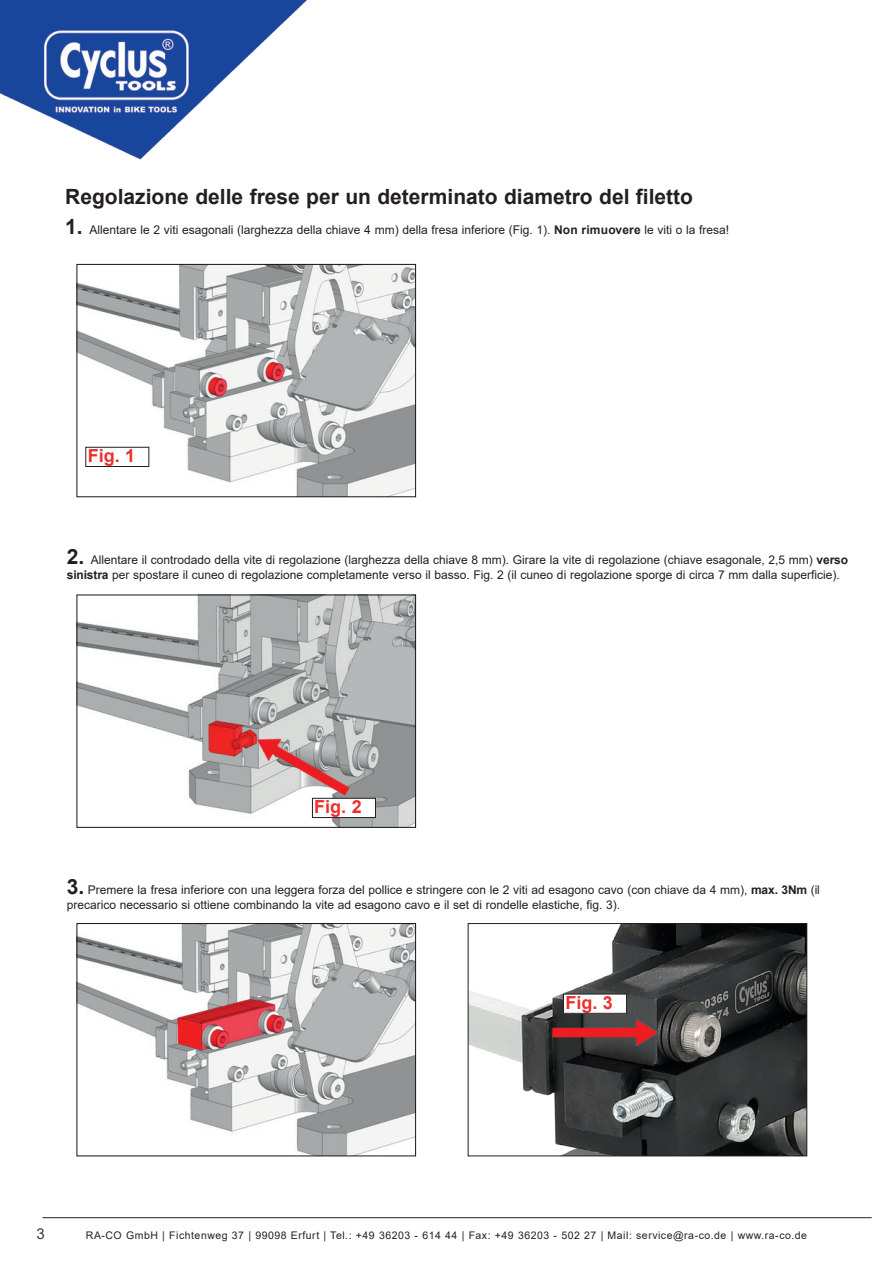
<style>
.page{position:relative;width:893px;height:1263px;background:#fff}
.page>*{position:absolute;margin:0;border:0;box-sizing:border-box;transform-origin:0 0}
.t1{font:700 21px "Arial";color:#231f20}
.t2{font:700 18px "Arial";color:#ee2d2d}
.t3{font:15px "Arial";color:#3e3e3f}
.t4{font:12px/15px "Arial";color:#231f20}
.t5{font:10.5px "Arial";letter-spacing:.05em;color:#231f20}
.s1{font-weight:700;font-size:21px}
.s2{font-weight:700}
</style>
<div class="page">
<img style="left:79px;top:597px;width:335px;height:229px">
<div style="left:77px;top:595px;width:339px;height:233px;border:1px solid #171419"></div>
<img style="left:79px;top:925px;width:335px;height:229px">
<div style="left:77px;top:923px;width:339px;height:233px;border:1px solid #171419"></div>
<img style="left:243px;top:720px;width:115px;height:87px">
<img style="left:470px;top:925px;width:335px;height:229px">
<div style="left:468px;top:923px;width:339px;height:233px;border:1px solid #231f20"></div>
<img style="left:549px;top:1015px;width:112px;height:36px">
<img style="left:0;top:0;width:307px;height:160px">
<img style="left:79px;top:266px;width:335px;height:229px">
<div style="left:77px;top:264px;width:339px;height:233px;border:1px solid #171419"></div>
<hr style="left:43px;top:1217px;width:829px;height:1px;background:#231f20">
<div style="left:86px;top:447px;width:63px;height:19px;background:#fff"></div>
<div style="left:85px;top:447px;width:64px;height:20px;border:1px solid #231f20"></div>
<div style="left:312px;top:798px;width:63px;height:19px;background:#fff"></div>
<div style="left:312px;top:798px;width:64px;height:20px;border:1px solid #231f20"></div>
<div style="left:563px;top:994px;width:63px;height:19px;background:#fff"></div>
<div style="left:563px;top:994px;width:64px;height:20px;border:1px solid #231f20"></div>
<h1 class="t1" style="left:65px;top:182px;width:629px">Regolazione delle frese per un determinato diametro del filetto</h1>
<p class="t4" style="left:65px;top:222px;width:665px"><span class="s1">1.</span> Allentare le 2 viti esagonali (larghezza della chiave 4 mm) della fresa inferiore (Fig. 1). <span class="s2">Non rimuovere</span> le viti o la fresa!</p>
<h2 class="t2" style="left:88px;top:443px;width:49px">Fig. 1</h2>
<p class="t4" style="left:67px;top:552px;width:783px"><span class="s1">2.</span> Allentare il controdado della vite di regolazione (larghezza della chiave 8 mm). Girare la vite di regolazione (chiave esagonale, 2,5 mm) <span class="s2">verso sinistra</span> per spostare il cuneo di regolazione completamente verso il basso. Fig. 2 (il cuneo di regolazione sporge di circa 7 mm dalla superficie).</p>
<h2 class="t2" style="left:314px;top:794px;width:49px">Fig. 2</h2>
<p class="t4" style="left:67px;top:882px;width:755px"><span class="s1">3.</span> Premere la fresa inferiore con una leggera forza del pollice e stringere con le 2 viti ad esagono cavo (con chiave da 4 mm), <span class="s2">max. 3Nm</span> (il precarico necessario si ottiene combinando la vite ad esagono cavo e il set di rondelle elastiche, fig. 3).</p>
<h2 class="t2" style="left:565px;top:990px;width:49px">Fig. 3</h2>
<p class="t3" style="left:36px;top:1223px;width:10px">3</p>
<p class="t5" style="left:86px;top:1228px;width:723px">RA-CO GmbH | Fichtenweg 37 | 99098 Erfurt | Tel.: +49 36203 - 614 44 | Fax: +49 36203 - 502 27 | Mail: service@ra-co.de | www.ra-co.de</p>
</div>
